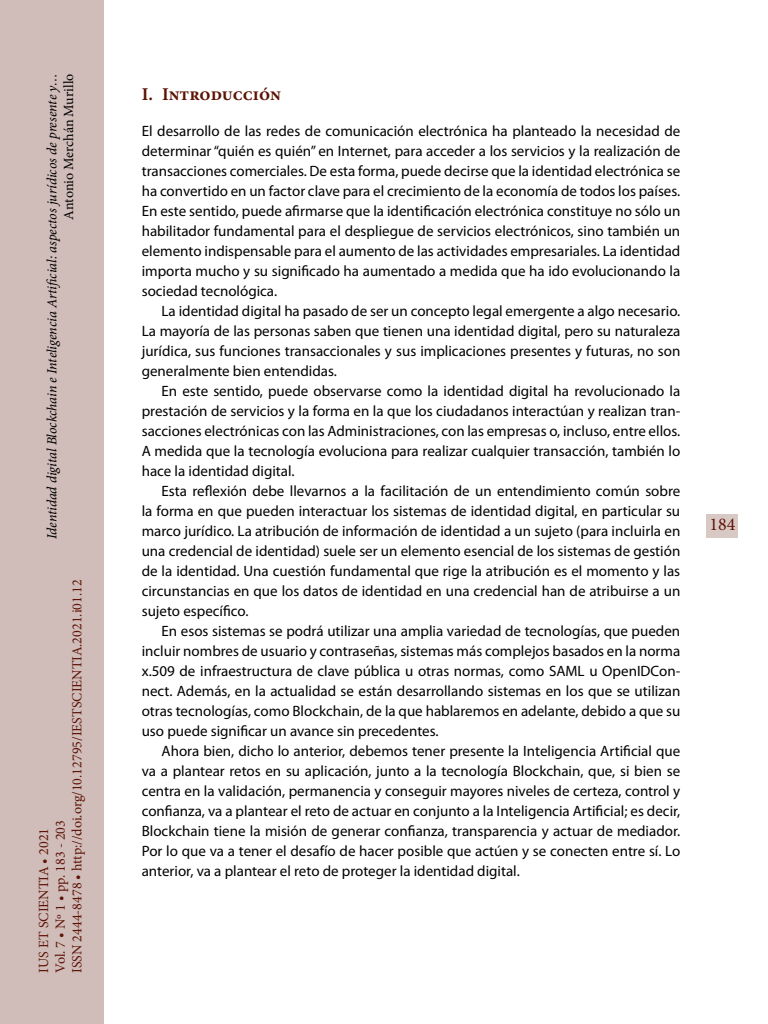
<style>
.page{position:relative;width:768px;height:1024px;background:#fff}
.page>*{position:absolute;margin:0;border:0;box-sizing:border-box;transform-origin:0 0}
._40_Enunciado{font:700 18px "Minion Pro";color:#5d1305}
.t1{font:18px "Minion Pro";color:#5d1305}
._00_bsc{font:15px/20px "Myriad Pro";color:#000;text-align:justify}
._00_bsc_Sin{font:15px/20px "Myriad Pro";color:#000;text-align:justify}
.t2{font:14px/16.8px "Minion Pro";color:#5d1305}
.t3{font:italic 14px "Minion Pro";letter-spacing:-.01em;color:#000}
.t4{font:14px "Minion Pro";letter-spacing:-.005em;color:#000}
</style>
<div class="page">
<div style="left:0;top:0;width:103px;height:1024px;background:#d0bcb9"></div>
<div style="left:707px;top:514px;width:31px;height:24px;background:#d9c9c5"></div>
<p class="t3" style="left:42px;top:539px;width:467px;rotate:-90deg">Identidad digital Blockchain e Inteligencia Artificial: aspectos jurídicos de presente y…</p>
<p class="t4" style="left:59px;top:220px;width:147px;rotate:-90deg">Antonio Merchán Murillo</p>
<p class="t2" style="left:35px;top:973px;width:395px;rotate:-90deg">IUS ET SCIENTIA • 2021<br>Vol. 7 • Nº 1 • pp. 183 - 203<br>ISSN 2444-8478 • http://doi.org/10.12795/IESTSCIENTIA.2021.i01.12</p>
<p class="_40_Enunciado" style="left:142px;top:81px;width:141px">I. Introducción</p>
<p class="_00_bsc_Sin" style="left:142px;top:121px;width:540px">El desarrollo de las redes de comunicación electrónica ha planteado la necesidad de determinar “quién es quién” en Internet, para acceder a los servicios y la realización de transacciones comerciales. De esta forma, puede decirse que la identidad electrónica se ha convertido en un factor clave para el crecimiento de la economía de todos los países.<br>En este sentido, puede afirmarse que la identificación electrónica constituye no sólo un habilitador fundamental para el despliegue de servicios electrónicos, sino también un elemento indispensable para el aumento de las actividades empresariales. La identidad importa mucho y su significado ha aumentado a medida que ha ido evolucionando la sociedad tecnológica.</p>
<p class="_00_bsc" style="left:142px;top:301px;width:540px;text-indent:20px">La identidad digital ha pasado de ser un concepto legal emergente a algo necesario.<br>La mayoría de las personas saben que tienen una identidad digital, pero su naturaleza jurídica, sus funciones transaccionales y sus implicaciones presentes y futuras, no son generalmente bien entendidas.</p>
<p class="_00_bsc" style="left:142px;top:381px;width:540px;text-indent:20px">En este sentido, puede observarse como la identidad digital ha revolucionado la prestación de servicios y la forma en la que los ciudadanos interactúan y realizan tran&shy;sacciones electrónicas con las Administraciones, con las empresas o, incluso, entre ellos.<br>A medida que la tecnología evoluciona para realizar cualquier transacción, también lo hace la identidad digital.</p>
<p class="_00_bsc" style="left:142px;top:481px;width:540px;text-indent:20px">Esta reflexión debe llevarnos a la facilitación de un entendimiento común sobre la forma en que pueden interactuar los sistemas de identidad digital, en particular su marco jurídico. La atribución de información de identidad a un sujeto (para incluirla en una credencial de identidad) suele ser un elemento esencial de los sistemas de gestión de la identidad. Una cuestión fundamental que rige la atribución es el momento y las circunstancias en que los datos de identidad en una credencial han de atribuirse a un sujeto específico.</p>
<p class="_00_bsc" style="left:142px;top:621px;width:540px;text-indent:20px">En esos sistemas se podrá utilizar una amplia variedad de tecnologías, que pueden incluir nombres de usuario y contraseñas, sistemas más complejos basados en la norma x.509 de infraestructura de clave pública u otras normas, como SAML u OpenIDCon&shy;nect. Además, en la actualidad se están desarrollando sistemas en los que se utilizan otras tecnologías, como Blockchain, de la que hablaremos en adelante, debido a que su uso puede significar un avance sin precedentes.</p>
<p class="_00_bsc" style="left:142px;top:741px;width:540px;text-indent:20px">Ahora bien, dicho lo anterior, debemos tener presente la Inteligencia Artificial que va a plantear retos en su aplicación, junto a la tecnología Blockchain, que, si bien se centra en la validación, permanencia y conseguir mayores niveles de certeza, control y confianza, va a plantear el reto de actuar en conjunto a la Inteligencia Artificial; es decir, Blockchain tiene la misión de generar confianza, transparencia y actuar de mediador.<br>Por lo que va a tener el desafío de hacer posible que actúen y se conecten entre sí. Lo anterior, va a plantear el reto de proteger la identidad digital.</p>
<p class="t1" style="left:709px;top:512px;width:27px">184</p>
</div>
